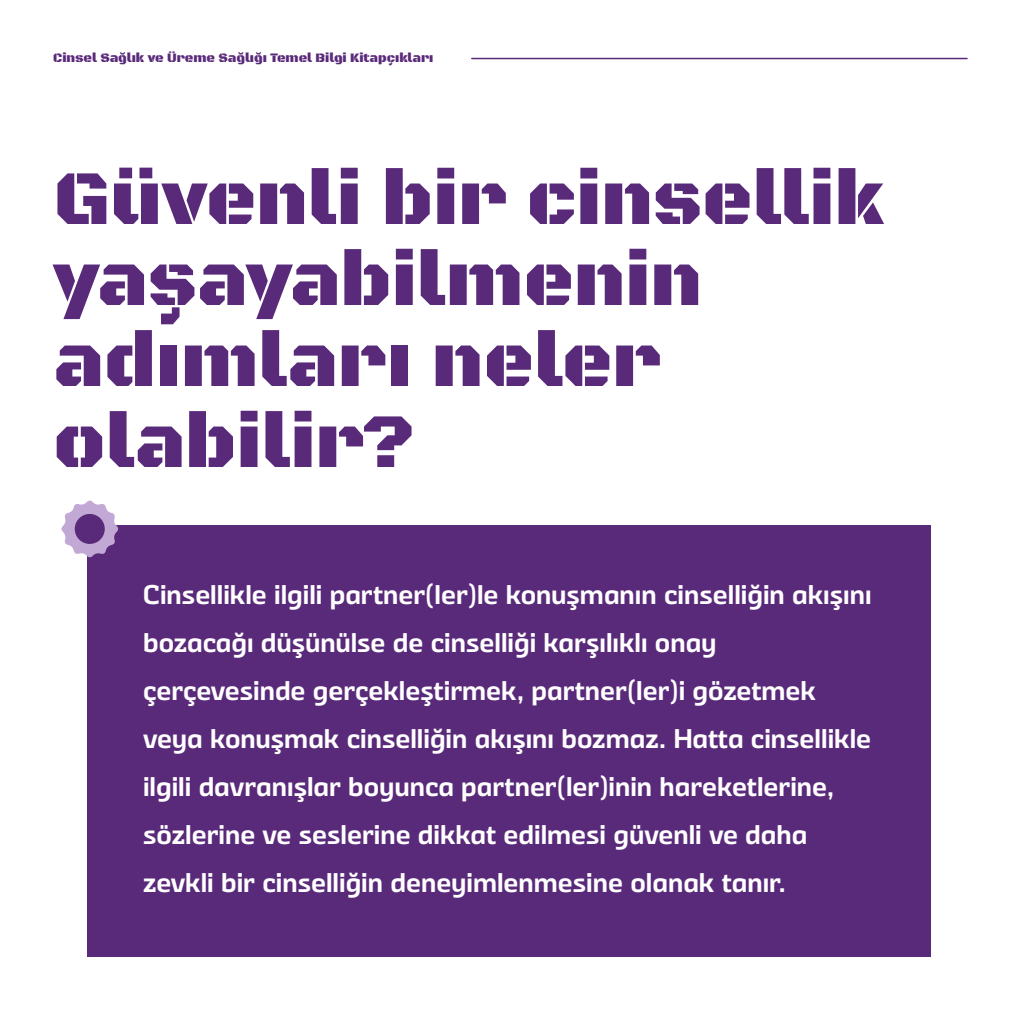
<style>
.page{position:relative;width:1021px;height:1021px;background:#fff}
.page>*{position:absolute;margin:0;border:0;box-sizing:border-box;transform-origin:0 0}
.t1{font:78px/81px "Black Ops One";color:#5a2a7a}
.t2{font:700 27px/48px "Eixample Villa";color:#fff}
.t3{font:13.2px "Black Ops One";color:#5a2a7a}
</style>
<div class="page">
<div style="left:88px;top:525px;width:843px;height:431px;background:#5a2a7a"></div>
<svg style="left:61px;top:500px;width:57px;height:58px"></svg>
<div style="left:75px;top:514px;width:30px;height:30px;background:#5a2a7a;border-radius:50%"></div>
<hr style="left:472px;top:58px;width:495px;height:1px;background:#5a2a7a">
<p class="t3" style="left:53px;top:47px;width:382px">Cinsel Sağlık ve Üreme Sağlığı Temel Bilgi Kitapçıkları</p>
<h1 class="t1" style="left:53px;top:153px;width:833px">Güvenli bir cinsellik yaşayabilmenin adımları neler olabilir?</h1>
<p class="t2" style="left:143px;top:570px;width:730px">Cinsellikle ilgili partner(ler)le konuşmanın cinselliğin akışını bozacağı düşünülse de cinselliği karşılıklı onay çerçevesinde gerçekleştirmek, partner(ler)i gözetmek veya konuşmak cinselliğin akışını bozmaz. Hatta cinsellikle ilgili davranışlar boyunca partner(ler)inin hareketlerine, sözlerine ve seslerine dikkat edilmesi güvenli ve daha zevkli bir cinselliğin deneyimlenmesine olanak tanır.</p>
</div>
